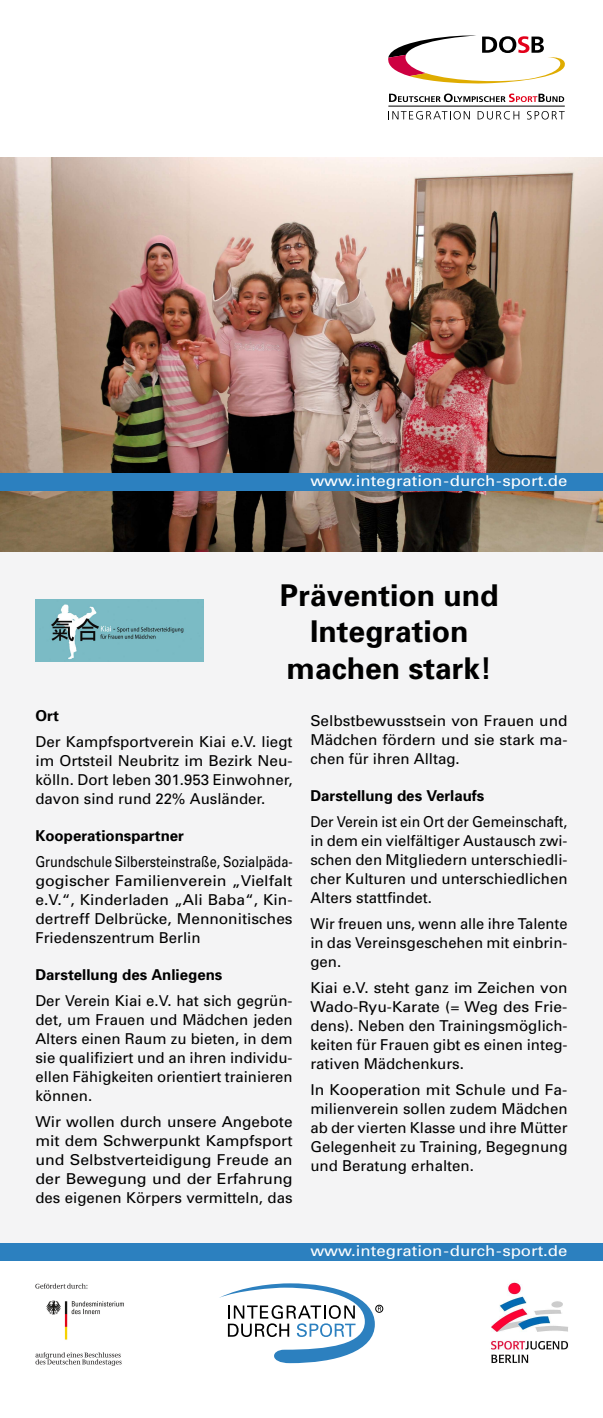
<style>
.page{position:relative;width:603px;height:1418px;background:#fff}
.page>*{position:absolute;margin:0;border:0;box-sizing:border-box;transform-origin:0 0}
.t1{font:700 30px/36px "Univers";color:#000;text-align:center}
.t2{font:15px/19px "Univers";color:#000;text-align:justify}
.t3{font:15px/19px "Univers";color:#000;text-align:justify;scale:.84 1}
.t4{font:15px/19px "Univers";color:#000;text-align:justify;scale:.93 1}
.t5{font:15px/19px "Univers";color:#000;text-align:justify;scale:1.04 1}
.t6{font:700 15px "Univers";color:#000}
.t7{font:15px "Univers";color:#fff;scale:1.12 1}
</style>
<div class="page">
<div style="left:0;top:551px;width:602px;height:709px;background:#f4f4f5"></div>
<img style="left:0;top:157px;width:602px;height:394px">
<img style="left:35px;top:599px;width:168px;height:62px">
<div style="left:0;top:472px;width:602px;height:18px;background:#2c80bf"></div>
<div style="left:0;top:1242px;width:602px;height:18px;background:#2c80bf"></div>
<div style="left:375px;top:1304px;width:8px;height:8px;border:1px solid #000;border-radius:50%"></div>
<svg style="left:219px;top:1283px;width:162px;height:80px"></svg>
<img style="left:35px;top:1283px;width:89px;height:83px">
<hr style="left:388px;top:106px;width:176px;height:1px;background:#000">
<svg style="left:389px;top:94px;width:175px;height:8px"></svg>
<svg style="left:388px;top:35px;width:177px;height:49px"></svg>
<svg style="left:388px;top:111px;width:81px;height:8px"></svg>
<svg style="left:477px;top:111px;width:42px;height:8px"></svg>
<svg style="left:527px;top:111px;width:37px;height:8px"></svg>
<img style="left:491px;top:1282px;width:77px;height:81px">
<p class="t7" style="left:310px;top:471px;width:231px">www.integration-durch-sport.de</p>
<h1 class="t1" style="left:280px;top:577px;width:220px">Prävention und<br>Integration machen stark!</h1>
<p class="t6" style="left:35px;top:706px;width:25px">Ort</p>
<p class="t2" style="left:35px;top:732px;width:258px">Der Kampfsportverein Kiai e.V. liegt im Ortsteil Neubritz im Bezirk Neu&shy;kölln. Dort leben 301.953 Einwohner, davon sind rund 22% Ausländer.</p>
<p class="t6" style="left:35px;top:826px;width:150px">Kooperationspartner</p>
<p class="t3" style="left:35px;top:852px;width:307px">Grundschule Silbersteinstraße, Sozialpäda&shy;gogischer Familienverein „Vielfalt e.V.“, Kinderladen „Ali Baba“, Kin&shy;dertreff Delbrücke, Mennonitisches Friedenszentrum Berlin</p>
<p class="t6" style="left:35px;top:965px;width:188px">Darstellung des Anliegens</p>
<p class="t2" style="left:35px;top:991px;width:258px">Der Verein Kiai e.V. hat sich gegrün&shy;det, um Frauen und Mädchen jeden Alters einen Raum zu bieten, in dem sie qualifiziert und an ihren individu&shy;ellen Fähigkeiten orientiert trainieren können.</p>
<p class="t2" style="left:35px;top:1112px;width:258px">Wir wollen durch unsere Angebote mit dem Schwerpunkt Kampfsport und Selbstverteidigung Freude an der Bewegung und der Erfahrung des eigenen Körpers vermitteln, das</p>
<p class="t2" style="left:310px;top:711px;width:258px">Selbstbewusstsein von Frauen und Mädchen fördern und sie stark ma&shy;chen für ihren Alltag.</p>
<p class="t6" style="left:310px;top:786px;width:175px">Darstellung des Verlaufs</p>
<p class="t4" style="left:310px;top:812px;width:278px">Der Verein ist ein Ort der Gemeinschaft, in dem ein vielfältiger Austausch zwi&shy;schen den Mitgliedern unterschiedli&shy;cher Kulturen und unterschiedlichen Alters stattfindet.</p>
<p class="t2" style="left:310px;top:914px;width:258px">Wir freuen uns, wenn alle ihre Talente in das Vereinsgeschehen mit einbrin&shy;gen.</p>
<p class="t2" style="left:310px;top:978px;width:258px">Kiai e.V. steht ganz im Zeichen von Wado-Ryu-Karate (= Weg des Frie&shy;dens). Neben den Trainingsmöglich&shy;keiten für Frauen gibt es einen integ&shy;rativen Mädchenkurs.</p>
<p class="t5" style="left:310px;top:1080px;width:249px">In Kooperation mit Schule und Fa&shy;milienverein sollen zudem Mädchen ab der vierten Klasse und ihre Mütter Gelegenheit zu Training, Begegnung und Beratung erhalten.</p>
<p class="t7" style="left:310px;top:1241px;width:231px">www.integration-durch-sport.de</p>
</div>
